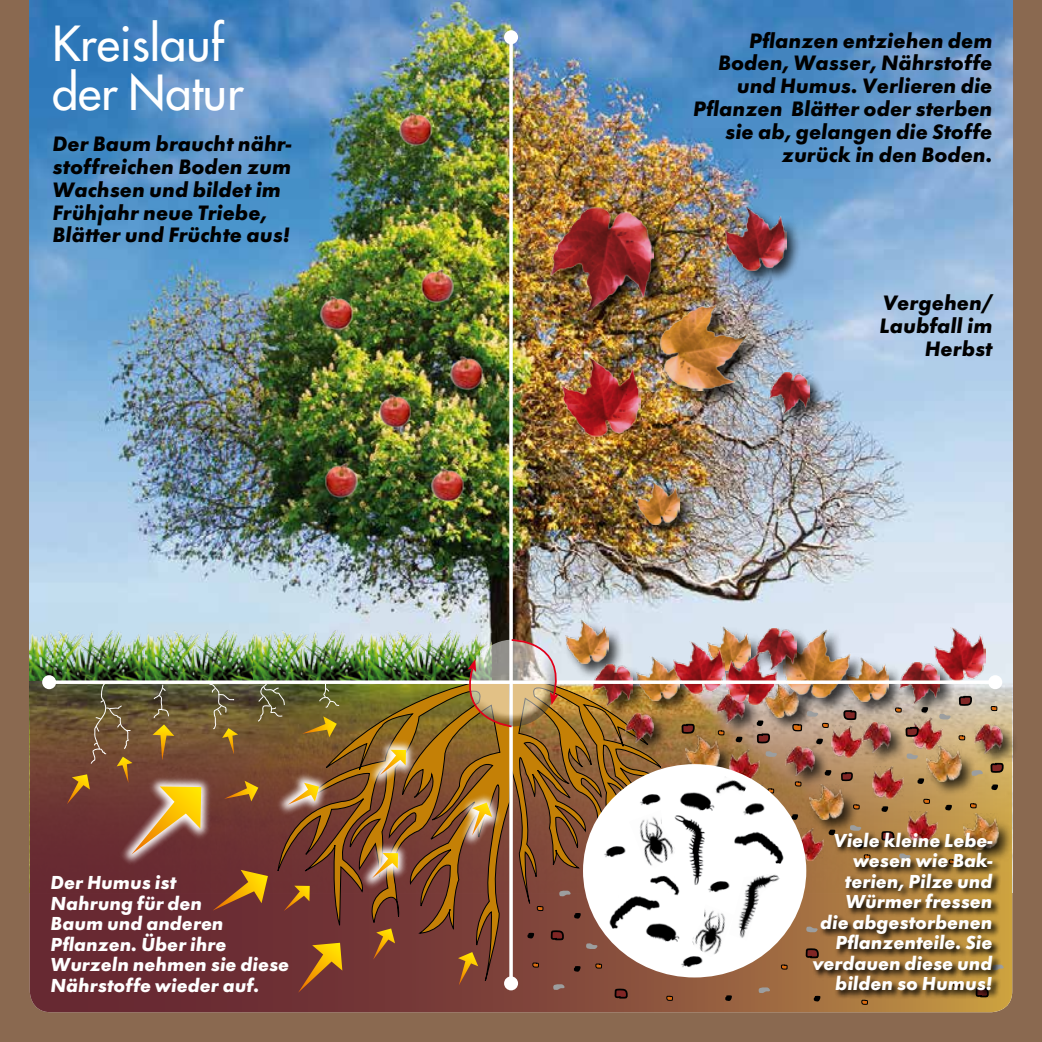
<style>
.page{position:relative;width:1042px;height:1042px;background:#8a6950}
.page>*{position:absolute;margin:0;border:0;box-sizing:border-box;transform-origin:0 0}
.t1{font:47.07px/49px "Futura";color:#fff}
.t2{font:italic 700 21.7px/22.8px "Futura";color:#000;text-align:right}
.t3{font:italic 700 19.6px/20.5px "Futura";color:#fff}
</style>
<div class="page">
<img style="left:30px;top:0;width:982px;height:682px">
<svg style="left:30px;top:682px;width:982px;height:330px;background:#875240"></svg>
<svg style="left:277px;top:684px;width:232px;height:304px;background:#7b492a"></svg>
<svg style="left:509px;top:44px;width:4px;height:932px;background:#eeede5"></svg>
<div style="left:504px;top:30px;width:14px;height:14px;background:#fff;border-radius:50%"></div>
<div style="left:504px;top:976px;width:14px;height:14px;background:#fff;border-radius:50%"></div>
<div style="left:659px;top:303px;width:104px;height:103px;background:#000;opacity:.75"></div>
<img style="left:660px;top:305px;width:88px;height:85px">
<div style="left:635px;top:479px;width:60px;height:61px;background:#000;opacity:.75"></div>
<img style="left:637px;top:480px;width:43px;height:44px">
<div style="left:844px;top:657px;width:60px;height:61px;background:#000;opacity:.75"></div>
<img style="left:866px;top:657px;width:22px;height:44px">
<div style="left:763px;top:681px;width:52px;height:52px;background:#000;opacity:.75"></div>
<img style="left:764px;top:685px;width:27px;height:32px">
<div style="left:684px;top:735px;width:51px;height:52px;background:#000;opacity:.75"></div>
<img style="left:695px;top:736px;width:24px;height:30px">
<div style="left:808px;top:784px;width:51px;height:51px;background:#000;opacity:.75"></div>
<img style="left:809px;top:784px;width:34px;height:36px">
<div style="left:962px;top:813px;width:52px;height:51px;background:#000;opacity:.75"></div>
<img style="left:964px;top:814px;width:34px;height:16px">
<div style="left:925px;top:745px;width:52px;height:52px;background:#000;opacity:.75"></div>
<img style="left:927px;top:746px;width:34px;height:35px">
<div style="left:782px;top:628px;width:84px;height:85px;background:#000;opacity:.75"></div>
<img style="left:784px;top:629px;width:66px;height:68px">
<div style="left:706px;top:626px;width:60px;height:61px;background:#000;opacity:.75"></div>
<img style="left:707px;top:627px;width:43px;height:44px">
<div style="left:564px;top:619px;width:60px;height:61px;background:#000;opacity:.75"></div>
<img style="left:566px;top:620px;width:43px;height:18px">
<div style="left:723px;top:206px;width:79px;height:80px;background:#000;opacity:.75"></div>
<img style="left:724px;top:207px;width:62px;height:64px">
<div style="left:768px;top:371px;width:57px;height:58px;background:#000;opacity:.75"></div>
<img style="left:769px;top:373px;width:40px;height:41px">
<div style="left:898px;top:660px;width:57px;height:59px;background:#000;opacity:.75"></div>
<img style="left:899px;top:662px;width:40px;height:42px">
<div style="left:861px;top:721px;width:45px;height:46px;background:#000;opacity:.75"></div>
<img style="left:862px;top:723px;width:29px;height:29px">
<div style="left:784px;top:745px;width:46px;height:46px;background:#000;opacity:.75"></div>
<img style="left:786px;top:747px;width:28px;height:29px">
<div style="left:715px;top:693px;width:45px;height:45px;background:#000;opacity:.75"></div>
<img style="left:716px;top:694px;width:29px;height:30px">
<div style="left:973px;top:722px;width:45px;height:46px;background:#000;opacity:.75"></div>
<img style="left:974px;top:724px;width:29px;height:29px">
<div style="left:755px;top:627px;width:57px;height:58px;background:#000;opacity:.75"></div>
<img style="left:756px;top:629px;width:40px;height:41px">
<div style="left:549px;top:206px;width:120px;height:122px;background:#000;opacity:.75"></div>
<img style="left:551px;top:208px;width:103px;height:106px">
<img style="left:562px;top:356px;width:78px;height:81px">
<img style="left:695px;top:641px;width:30px;height:53px">
<img style="left:726px;top:652px;width:51px;height:52px">
<img style="left:729px;top:750px;width:31px;height:31px">
<img style="left:797px;top:828px;width:26px;height:32px">
<img style="left:872px;top:766px;width:31px;height:32px">
<img style="left:831px;top:726px;width:31px;height:31px">
<img style="left:907px;top:811px;width:31px;height:19px">
<img style="left:912px;top:718px;width:31px;height:31px">
<img style="left:935px;top:628px;width:50px;height:52px">
<svg style="left:755px;top:732px;width:16px;height:12px"></svg>
<svg style="left:839px;top:771px;width:14px;height:11px"></svg>
<svg style="left:903px;top:726px;width:16px;height:12px"></svg>
<svg style="left:842px;top:709px;width:16px;height:12px"></svg>
<svg style="left:957px;top:695px;width:16px;height:12px"></svg>
<svg style="left:804px;top:947px;width:7px;height:12px"></svg>
<svg style="left:549px;top:929px;width:16px;height:12px"></svg>
<svg style="left:613px;top:987px;width:15px;height:12px"></svg>
<svg style="left:852px;top:804px;width:8px;height:6px"></svg>
<svg style="left:794px;top:781px;width:8px;height:6px"></svg>
<svg style="left:780px;top:964px;width:8px;height:6px"></svg>
<svg style="left:666px;top:995px;width:8px;height:6px"></svg>
<svg style="left:595px;top:963px;width:8px;height:6px"></svg>
<svg style="left:532px;top:962px;width:8px;height:6px"></svg>
<svg style="left:861px;top:999px;width:8px;height:6px"></svg>
<svg style="left:717px;top:730px;width:8px;height:6px"></svg>
<svg style="left:923px;top:798px;width:8px;height:6px"></svg>
<svg style="left:969px;top:803px;width:8px;height:6px"></svg>
<svg style="left:958px;top:735px;width:8px;height:6px"></svg>
<svg style="left:990px;top:705px;width:8px;height:6px"></svg>
<svg style="left:894px;top:707px;width:8px;height:6px"></svg>
<svg style="left:906px;top:753px;width:12px;height:6px"></svg>
<svg style="left:806px;top:926px;width:5px;height:6px"></svg>
<svg style="left:586px;top:943px;width:12px;height:6px"></svg>
<svg style="left:850px;top:825px;width:12px;height:5px"></svg>
<svg style="left:971px;top:762px;width:33px;height:14px"></svg>
<svg style="left:1001px;top:964px;width:3px;height:6px"></svg>
<svg style="left:758px;top:987px;width:12px;height:6px"></svg>
<svg style="left:553px;top:984px;width:12px;height:6px"></svg>
<svg style="left:939px;top:713px;width:12px;height:6px"></svg>
<svg style="left:791px;top:711px;width:38px;height:21px"></svg>
<svg style="left:765px;top:751px;width:12px;height:6px"></svg>
<svg style="left:735px;top:736px;width:7px;height:6px"></svg>
<svg style="left:762px;top:785px;width:13px;height:9px"></svg>
<svg style="left:791px;top:814px;width:7px;height:6px"></svg>
<svg style="left:824px;top:770px;width:7px;height:6px"></svg>
<svg style="left:921px;top:707px;width:7px;height:6px"></svg>
<svg style="left:917px;top:778px;width:7px;height:6px"></svg>
<svg style="left:991px;top:784px;width:7px;height:6px"></svg>
<svg style="left:945px;top:804px;width:7px;height:6px"></svg>
<svg style="left:881px;top:806px;width:7px;height:6px"></svg>
<svg style="left:813px;top:998px;width:7px;height:3px"></svg>
<svg style="left:725px;top:995px;width:7px;height:6px"></svg>
<svg style="left:527px;top:932px;width:7px;height:6px"></svg>
<svg style="left:573px;top:966px;width:8px;height:6px"></svg>
<svg style="left:816px;top:738px;width:7px;height:6px"></svg>
<svg style="left:756px;top:720px;width:7px;height:6px"></svg>
<div style="left:583px;top:764px;width:223px;height:213px;background:#fff;border-radius:50%"></div>
<img style="left:695px;top:792px;width:20px;height:19px">
<img style="left:646px;top:923px;width:34px;height:19px">
<img style="left:708px;top:881px;width:21px;height:11px">
<img style="left:743px;top:803px;width:21px;height:12px">
<img style="left:681px;top:956px;width:21px;height:11px">
<img style="left:734px;top:832px;width:50px;height:32px">
<img style="left:712px;top:776px;width:35px;height:21px">
<img style="left:609px;top:919px;width:52px;height:12px">
<img style="left:692px;top:909px;width:33px;height:48px">
<img style="left:695px;top:821px;width:10px;height:64px">
<img style="left:729px;top:874px;width:51px;height:66px">
<svg style="left:811px;top:830px;width:190px;height:168px;background:#886431"></svg>
<svg style="left:298px;top:943px;width:44px;height:49px;background:#985d25"></svg>
<svg style="left:373px;top:928px;width:22px;height:31px"></svg>
<svg style="left:458px;top:952px;width:20px;height:33px"></svg>
<svg style="left:349px;top:830px;width:72px;height:71px;background:#8c5938"></svg>
<img style="left:357px;top:726px;width:72px;height:72px">
<img style="left:30px;top:624px;width:115px;height:56px">
<img style="left:145px;top:624px;width:108px;height:56px">
<img style="left:253px;top:624px;width:115px;height:56px">
<img style="left:368px;top:624px;width:124px;height:56px">
<svg style="left:67px;top:684px;width:273px;height:227px;background:#794e35"></svg>
<svg style="left:56px;top:680px;width:932px;height:4px;background:#eceae6"></svg>
<div style="left:42px;top:675px;width:14px;height:14px;background:#fff;border-radius:50%"></div>
<div style="left:988px;top:675px;width:14px;height:14px;background:#fff;border-radius:50%"></div>
<img style="left:448px;top:638px;width:247px;height:281px">
<img style="left:412px;top:263px;width:46px;height:45px">
<img style="left:445px;top:350px;width:47px;height:45px">
<img style="left:374px;top:387px;width:47px;height:45px">
<img style="left:316px;top:289px;width:46px;height:45px">
<img style="left:427px;top:461px;width:46px;height:45px">
<img style="left:395px;top:106px;width:46px;height:45px">
<img style="left:316px;top:457px;width:46px;height:45px">
<h1 class="t1" style="left:52px;top:19px;width:193px">Kreislauf der Natur</h1>
<p class="t2" style="left:53px;top:133px;width:240px;text-align:left">Der Baum braucht nähr&shy;stoffreichen Boden zum<br>Wachsen und bildet im<br>Frühjahr neue Triebe,<br>Blätter und Früchte aus!</p>
<p class="t3" style="left:51px;top:872px;width:240px">Der Humus ist<br>Nahrung für den<br>Baum und anderen<br>Pflanzen. Über ihre<br>Wurzeln nehmen sie diese<br>Nährstoffe wieder auf.</p>
<p class="t2" style="left:693px;top:29px;width:301px">Pflanzen entziehen dem<br>Boden, Wasser, Nährstoffe und Humus. Verlieren die<br>Pflanzen Blätter oder sterben sie ab, gelangen die Stoffe zurück in den Boden.</p>
<p class="t2" style="left:879px;top:292px;width:114px">Vergehen/<br>Laubfall im<br>Herbst</p>
<p class="t3" style="left:812px;top:830px;width:182px;text-align:right">Viele kleine Lebe&shy;wesen wie Bak&shy;terien, Pilze und<br>Würmer fressen<br>die abgestorbenen<br>Pflanzenteile. Sie verdauen diese und bilden so Humus!</p>
</div>
